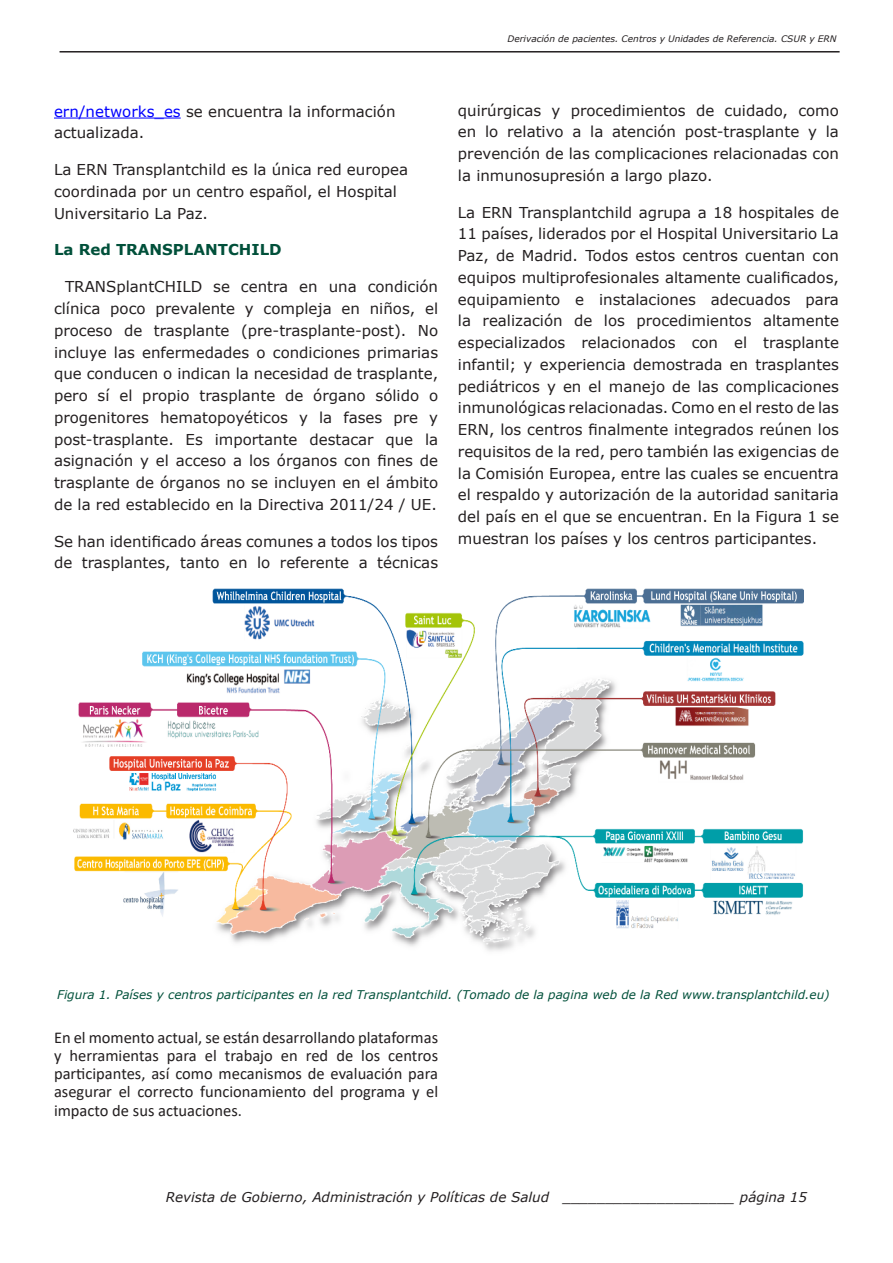
<style>
.page{position:relative;width:893px;height:1263px;background:#fff}
.page>*{position:absolute;margin:0;border:0;box-sizing:border-box;transform-origin:0 0}
.t1{font:16.5px/18.1px "Calibri";color:#231f20;text-align:justify}
.t2{font:15px/21.8px "Verdana";color:#231f20}
.t3{font:700 15px "Verdana";color:#01503a}
.cabecero_a{font:italic 13.5px "Verdana";color:#231f20}
.pie_de_pagina{font:italic 12px "Verdana";color:#01503a}
.cabecero_a-2{font:italic 9px "Verdana";color:#231f20}
.s1{color:#00f}
</style>
<div class="page">
<hr style="left:60px;top:51px;width:780px;height:2px;background:#231f20">
<hr style="left:54px;top:118px;width:127px;height:1px;background:#00f">
<img style="left:73px;top:589px;width:730px;height:362px">
<p class="cabecero_a-2" style="left:507px;top:33px;width:331px">Derivación de pacientes. Centros y Unidades de Referencia. CSUR y ERN</p>
<p class="t2" style="left:54px;top:100px;width:343px"><span class="s1">ern/networks_es</span> se encuentra la información actualizada.</p>
<p class="t2" style="left:54px;top:159px;width:356px">La ERN Transplantchild es la única red europea coordinada por un centro español, el Hospital<br>Universitario La Paz.</p>
<p class="t3" style="left:54px;top:239px;width:229px">La Red TRANSPLANTCHILD</p>
<p class="t2" style="left:54px;top:276px;width:386px;text-align:justify;text-indent:11px">TRANSplantCHILD se centra en una condición clínica poco prevalente y compleja en niños, el proceso de trasplante (pre-trasplante-post). No incluye las enfermedades o condiciones primarias que conducen o indican la necesidad de trasplante, pero sí el propio trasplante de órgano sólido o progenitores hematopoyéticos y la fases pre y post-trasplante. Es importante destacar que la asignación y el acceso a los órganos con fines de trasplante de órganos no se incluyen en el ámbito de la red establecido en la Directiva 2011/24 / UE.</p>
<p class="t2" style="left:54px;top:530px;width:386px">Se han identificado áreas comunes a todos los tipos de trasplantes, tanto en lo referente a técnicas</p>
<p class="t2" style="left:458px;top:99px;width:383px;text-align:justify">quirúrgicas y procedimientos de cuidado, como en lo relativo a la atención post-trasplante y la prevención de las complicaciones relacionadas con la inmunosupresión a largo plazo.</p>
<p class="t2" style="left:458px;top:201px;width:383px;text-align:justify">La ERN Transplantchild agrupa a 18 hospitales de 11 países, liderados por el Hospital Universitario La Paz, de Madrid. Todos estos centros cuentan con equipos multiprofesionales altamente cualificados, equipamiento e instalaciones adecuados para la realización de los procedimientos altamente especializados relacionados con el trasplante infantil; y experiencia demostrada en trasplantes pediátricos y en el manejo de las complicaciones inmunológicas relacionadas. Como en el resto de las ERN, los centros finalmente integrados reúnen los requisitos de la red, pero también las exigencias de la Comisión Europea, entre las cuales se encuentra el respaldo y autorización de la autoridad sanitaria del país en el que se encuentran. En la Figura 1 se muestran los países y los centros participantes.</p>
<p class="pie_de_pagina" style="left:57px;top:987px;width:774px">Figura 1. Países y centros participantes en la red Transplantchild. (Tomado de la pagina web de la Red www.transplantchild.eu)</p>
<p class="t1" style="left:54px;top:1028px;width:386px">En el momento actual, se están desarrollando plataformas y herramientas para el trabajo en red de los centros participantes, así como mecanismos de evaluación para asegurar el correcto funcionamiento del programa y el impacto de sus actuaciones.</p>
<p class="cabecero_a" style="left:166px;top:1188px;width:643px">Revista de Gobierno, Administración y Políticas de Salud ____________________ página 15</p>
</div>
